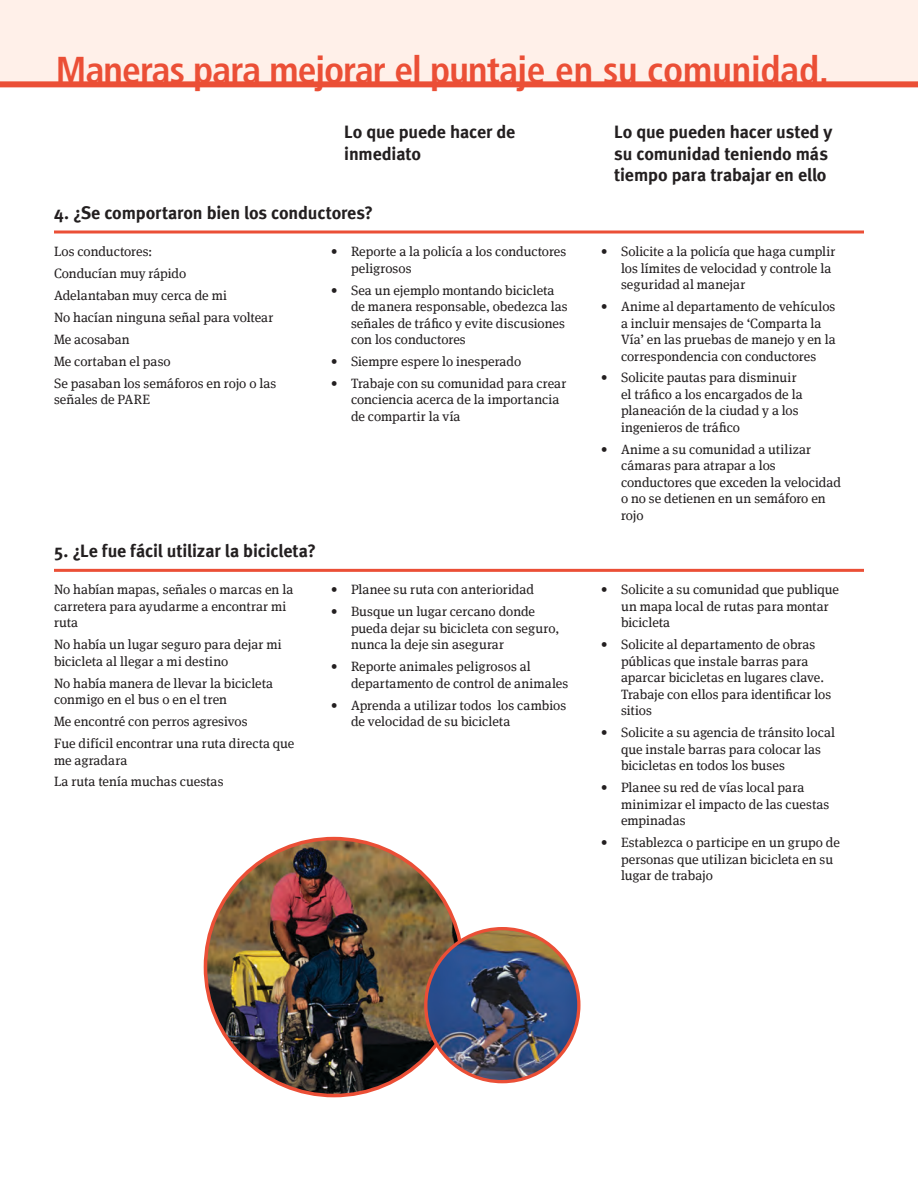
<style>
.page{position:relative;width:918px;height:1188px;background:#fff}
.page>*{position:absolute;margin:0;border:0;box-sizing:border-box;transform-origin:0 0}
.t1{font:700 condensed 37.5px "Frutiger LT Std";letter-spacing:-.02em;color:#eb4f36}
.t2{font:700 18px/21.6px "Meta";letter-spacing:-.01em;color:#231f20}
.bodyText{font:13.5px/16.5px "Meta Serif";letter-spacing:.005em;color:#231f20}
</style>
<div class="page">
<hr style="left:54px;top:231px;width:270px;height:3px;background:#eb4f36">
<hr style="left:324px;top:231px;width:270px;height:3px;background:#eb4f36">
<hr style="left:594px;top:231px;width:270px;height:3px;background:#eb4f36">
<hr style="left:54px;top:569px;width:270px;height:3px;background:#eb4f36">
<hr style="left:324px;top:569px;width:270px;height:3px;background:#eb4f36">
<hr style="left:594px;top:569px;width:270px;height:3px;background:#eb4f36">
<div style="left:0;top:0;width:918px;height:84px;background:#fff0e9"></div>
<div style="left:0;top:81px;width:918px;height:6px;background:#eb4f36"></div>
<img style="left:205px;top:839px;width:257px;height:257px;border-radius:128px">
<img style="left:426px;top:929px;width:153px;height:153px;border-radius:77px">
<div style="left:424px;top:927px;width:157px;height:156px;border:3px solid #eb4f36;border-radius:50%"></div>
<p class="t1" style="left:56px;top:47px;width:774px">Maneras para mejorar el puntaje en su comunidad.</p>
<h3 class="t2" style="left:344px;top:121px;width:172px">Lo que puede hacer de inmediato</h3>
<h3 class="t2" style="left:614px;top:121px;width:220px">Lo que pueden hacer usted y su comunidad teniendo más tiempo para trabajar en ello</h3>
<h3 class="t2" style="left:54px;top:201px;width:321px">4. ¿Se comportaron bien los conductores?</h3>
<p class="bodyText" style="left:54px;top:243px;width:100px">Los conductores:</p>
<p class="bodyText" style="left:54px;top:265px;width:134px">Conducían muy rápido</p>
<p class="bodyText" style="left:54px;top:287px;width:174px">Adelantaban muy cerca de mi</p>
<p class="bodyText" style="left:54px;top:309px;width:221px">No hacían ninguna señal para voltear</p>
<p class="bodyText" style="left:54px;top:331px;width:77px">Me acosaban</p>
<p class="bodyText" style="left:54px;top:353px;width:118px">Me cortaban el paso</p>
<p class="bodyText" style="left:54px;top:374px;width:224px">Se pasaban los semáforos en rojo o las señales de PARE</p>
<p class="bodyText" style="left:351px;top:243px;width:217px;text-indent:-20px">• Reporte a la policía a los conductores peligrosos</p>
<p class="bodyText" style="left:351px;top:281px;width:218px;text-indent:-20px">• Sea un ejemplo montando bicicleta de manera responsable, obedezca las señales de tráfico y evite discusiones con los conductores</p>
<p class="bodyText" style="left:331px;top:353px;width:192px">• Siempre espere lo inesperado</p>
<p class="bodyText" style="left:351px;top:375px;width:217px;text-indent:-20px">• Trabaje con su comunidad para crear conciencia acerca de la importancia de compartir la vía</p>
<p class="bodyText" style="left:621px;top:243px;width:216px;text-indent:-20px">• Solicite a la policía que haga cumplir los límites de velocidad y controle la seguridad al manejar</p>
<p class="bodyText" style="left:621px;top:298px;width:216px;text-indent:-20px">• Anime al departamento de vehículos a incluir mensajes de ‘Comparta la Vía’ en las pruebas de manejo y en la correspondencia con conductores</p>
<p class="bodyText" style="left:621px;top:369px;width:183px;text-indent:-20px">• Solicite pautas para disminuir el tráfico a los encargados de la planeación de la ciudad y a los ingenieros de tráfico</p>
<p class="bodyText" style="left:621px;top:441px;width:222px;text-indent:-20px">• Anime a su comunidad a utilizar cámaras para atrapar a los conductores que exceden la velocidad o no se detienen en un semáforo en rojo</p>
<h3 class="t2" style="left:54px;top:540px;width:263px">5. ¿Le fue fácil utilizar la bicicleta?</h3>
<p class="bodyText" style="left:54px;top:581px;width:241px">No habían mapas, señales o marcas en la carretera para ayudarme a encontrar mi ruta</p>
<p class="bodyText" style="left:54px;top:636px;width:229px">No había un lugar seguro para dejar mi bicicleta al llegar a mi destino</p>
<p class="bodyText" style="left:54px;top:675px;width:221px">No había manera de llevar la bicicleta conmigo en el bus o en el tren</p>
<p class="bodyText" style="left:54px;top:713px;width:195px">Me encontré con perros agresivos</p>
<p class="bodyText" style="left:54px;top:735px;width:242px">Fue difícil encontrar una ruta directa que me agradara</p>
<p class="bodyText" style="left:54px;top:773px;width:171px">La ruta tenía muchas cuestas</p>
<p class="bodyText" style="left:331px;top:581px;width:205px">• Planee su ruta con anterioridad</p>
<p class="bodyText" style="left:351px;top:603px;width:210px;text-indent:-20px">• Busque un lugar cercano donde pueda dejar su bicicleta con seguro, nunca la deje sin asegurar</p>
<p class="bodyText" style="left:351px;top:658px;width:219px;text-indent:-20px">• Reporte animales peligrosos al departamento de control de animales</p>
<p class="bodyText" style="left:351px;top:697px;width:217px;text-indent:-20px">• Aprenda a utilizar todos los cambios de velocidad de su bicicleta</p>
<p class="bodyText" style="left:621px;top:581px;width:220px;text-indent:-20px">• Solicite a su comunidad que publique un mapa local de rutas para montar bicicleta</p>
<p class="bodyText" style="left:621px;top:636px;width:212px;text-indent:-20px">• Solicite al departamento de obras públicas que instale barras para aparcar bicicletas en lugares clave.<br>Trabaje con ellos para identificar los sitios</p>
<p class="bodyText" style="left:621px;top:724px;width:216px;text-indent:-20px">• Solicite a su agencia de tránsito local que instale barras para colocar las bicicletas en todos los buses</p>
<p class="bodyText" style="left:621px;top:779px;width:210px;text-indent:-20px">• Planee su red de vías local para minimizar el impacto de las cuestas empinadas</p>
<p class="bodyText" style="left:621px;top:834px;width:220px;text-indent:-20px">• Establezca o participe en un grupo de personas que utilizan bicicleta en su lugar de trabajo</p>
</div>
